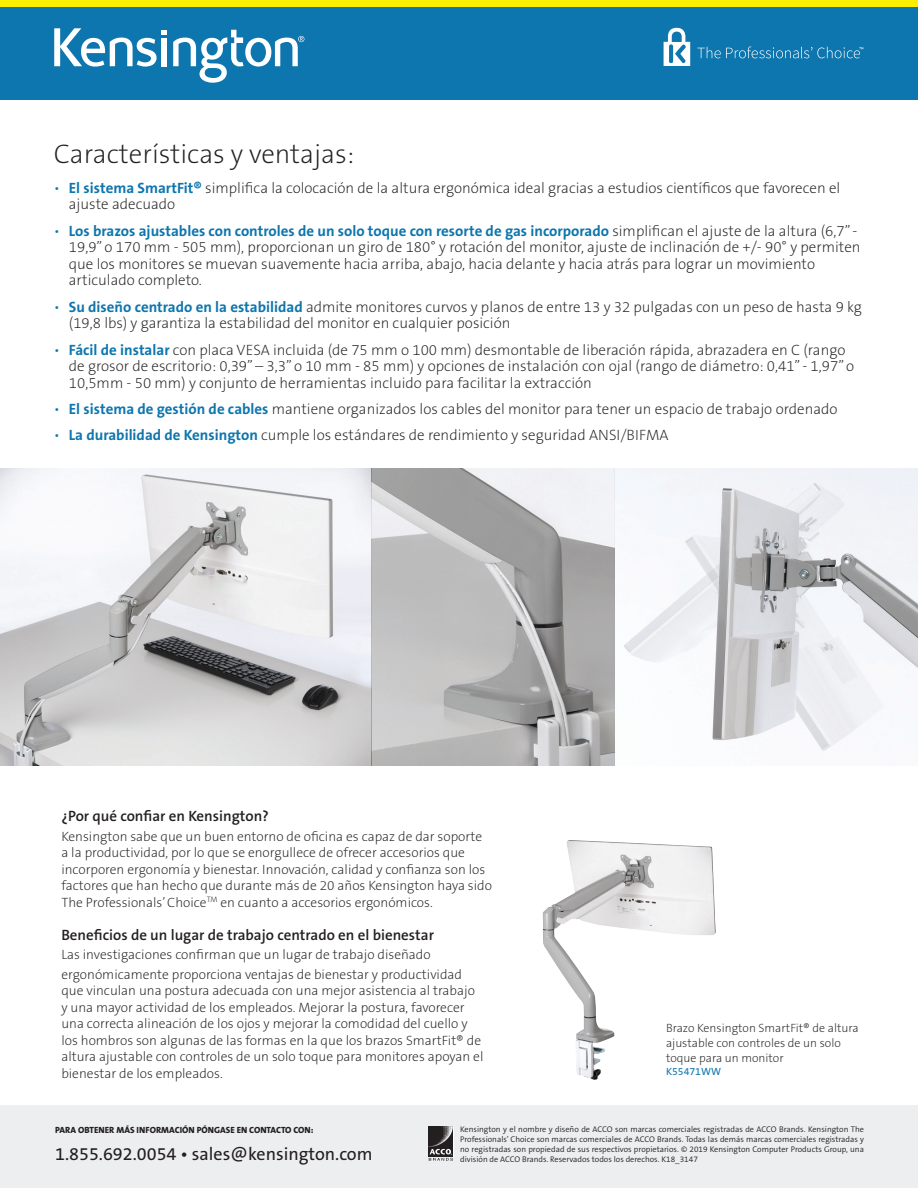
<style>
.page{position:relative;width:918px;height:1188px;background:#fff}
.page>*{position:absolute;margin:0;border:0;box-sizing:border-box;transform-origin:0 0}
.Features{font:27px "The Sans KENSINGTON2 XL";color:#231f20}
.t1{font:18px "The Sans KENSINGTON5 Rg";color:#231f20}
.t2{font:15px/16.5px "The Sans KENSINGTON2 XL";color:#231f20}
.t3{font:15px "The Sans KENSINGTON6 SB";color:#231f20}
.t4{font:13.5px/16.5px "The Sans KENSINGTON2 XL";color:#231f20}
.t5{font:12px/15px "The Sans KENSINGTON2 XL";color:#231f20}
.t6{font:10.5px "The Sans KENSINGTON5 Rg";color:#0e76ae}
.t7{font:9px "The Sans KENSINGTON8 XB";color:#231f20}
.t8{font:8.25px/9.9px "The Sans KENSINGTON4 SL";color:#231f20;text-align:justify}
.s1{color:#0e76ae}
.s2{font-family:"The Sans KENSINGTON7 Bd";color:#0e76ae}
</style>
<div class="page">
<div style="left:0;top:8px;width:918px;height:92px;background:#0e76ae"></div>
<svg style="left:173px;top:30px;width:131px;height:53px"></svg>
<svg style="left:54px;top:28px;width:113px;height:39px"></svg>
<div style="left:0;top:1105px;width:918px;height:83px;background:#edeeef"></div>
<img style="left:428px;top:1127px;width:25px;height:29px">
<svg style="left:429px;top:1149px;width:24px;height:12px"></svg>
<div style="left:0;top:0;width:918px;height:8px;background:#fcee01"></div>
<svg style="left:697px;top:47px;width:166px;height:11px"></svg>
<svg style="left:664px;top:28px;width:26px;height:38px"></svg>
<img style="left:543px;top:840px;width:173px;height:240px">
<img style="left:0;top:469px;width:372px;height:297px">
<svg style="left:372px;top:469px;width:243px;height:297px;background:#b8b7b8"></svg>
<svg style="left:615px;top:469px;width:303px;height:286px;fill:#f1f3f7"></svg>
<p class="Features" style="left:54px;top:139px;width:302px">Características y ventajas:</p>
<p class="t2" style="left:69px;top:180px;width:773px;text-indent:-15px"><span class="s1">•</span> <span class="s2">El sistema SmartFit®</span> simplifica la colocación de la altura ergonómica ideal gracias a estudios científicos que favorecen el ajuste adecuado</p>
<p class="t2" style="left:69px;top:223px;width:793px;text-indent:-15px"><span class="s1">•</span> <span class="s2">Los brazos ajustables con controles de un solo toque con resorte de gas incorporado</span> simplifican el ajuste de la altura (6,7” - 19,9” o 170 mm - 505 mm), proporcionan un giro de 180° y rotación del monitor, ajuste de inclinación de +/- 90° y permiten que los monitores se muevan suavemente hacia arriba, abajo, hacia delante y hacia atrás para lograr un movimiento articulado completo.</p>
<p class="t2" style="left:69px;top:299px;width:795px;text-indent:-15px"><span class="s1">•</span> <span class="s2">Su diseño centrado en la estabilidad</span> admite monitores curvos y planos de entre 13 y 32 pulgadas con un peso de hasta 9 kg (19,8 lbs) y garantiza la estabilidad del monitor en cualquier posición</p>
<p class="t2" style="left:69px;top:342px;width:787px;text-indent:-15px"><span class="s1">•</span> <span class="s2">Fácil de instalar</span> con placa VESA incluida (de 75 mm o 100 mm) desmontable de liberación rápida, abrazadera en C (rango de grosor de escritorio: 0,39” – 3,3” o 10 mm - 85 mm) y opciones de instalación con ojal (rango de diámetro: 0,41” - 1,97” o<br>10,5mm - 50 mm) y conjunto de herramientas incluido para facilitar la extracción</p>
<p class="t2" style="left:54px;top:401px;width:785px"><span class="s1">•</span> <span class="s2">El sistema de gestión de cables</span> mantiene organizados los cables del monitor para tener un espacio de trabajo ordenado</p>
<p class="t2" style="left:54px;top:428px;width:616px"><span class="s1">•</span> <span class="s2">La durabilidad de Kensington</span> cumple los estándares de rendimiento y seguridad ANSI/BIFMA</p>
<p class="t3" style="left:61px;top:808px;width:209px">¿Por qué confiar en Kensington?</p>
<p class="t4" style="left:61px;top:828px;width:432px">Kensington sabe que un buen entorno de oficina es capaz de dar soporte a la productividad, por lo que se enorgullece de ofrecer accesorios que incorporen ergonomía y bienestar. Innovación, calidad y confianza son los factores que han hecho que durante más de 20 años Kensington haya sido The Professionals’ Choice<sup>TM</sup> en cuanto a accesorios ergonómicos.</p>
<p class="t3" style="left:61px;top:926px;width:374px">Beneficios de un lugar de trabajo centrado en el bienestar</p>
<p class="t4" style="left:61px;top:945px;width:402px;line-height:19.5px">Las investigaciones confirman que un lugar de trabajo diseñado ergonómicamente proporciona ventajas de bienestar y productividad</p>
<p class="t4" style="left:61px;top:983px;width:424px">que vinculan una postura adecuada con una mejor asistencia al trabajo y una mayor actividad de los empleados. Mejorar la postura, favorecer una correcta alineación de los ojos y mejorar la comodidad del cuello y los hombros son algunas de las formas en la que los brazos SmartFit® de altura ajustable con controles de un solo toque para monitores apoyan el bienestar de los empleados.</p>
<p class="t5" style="left:666px;top:1020px;width:194px">Brazo Kensington SmartFit® de altura ajustable con controles de un solo toque para un monitor</p>
<p class="t6" style="left:666px;top:1066px;width:56px">K55471WW</p>
<p class="t7" style="left:55px;top:1125px;width:260px">PARA OBTENER MÁS INFORMACIÓN PÓNGASE EN CONTACTO CON:</p>
<p class="t1" style="left:55px;top:1144px;width:319px">1.855.692.0054 • sales@kensington.com</p>
<p class="t8" style="left:460px;top:1124px;width:405px">Kensington y el nombre y diseño de ACCO son marcas comerciales registradas de ACCO Brands. Kensington The Professionals’ Choice son marcas comerciales de ACCO Brands. Todas las demás marcas comerciales registradas y no registradas son propiedad de sus respectivos propietarios. © 2019 Kensington Computer Products Group, una división de ACCO Brands. Reservados todos los derechos. K18_3147</p>
</div>
